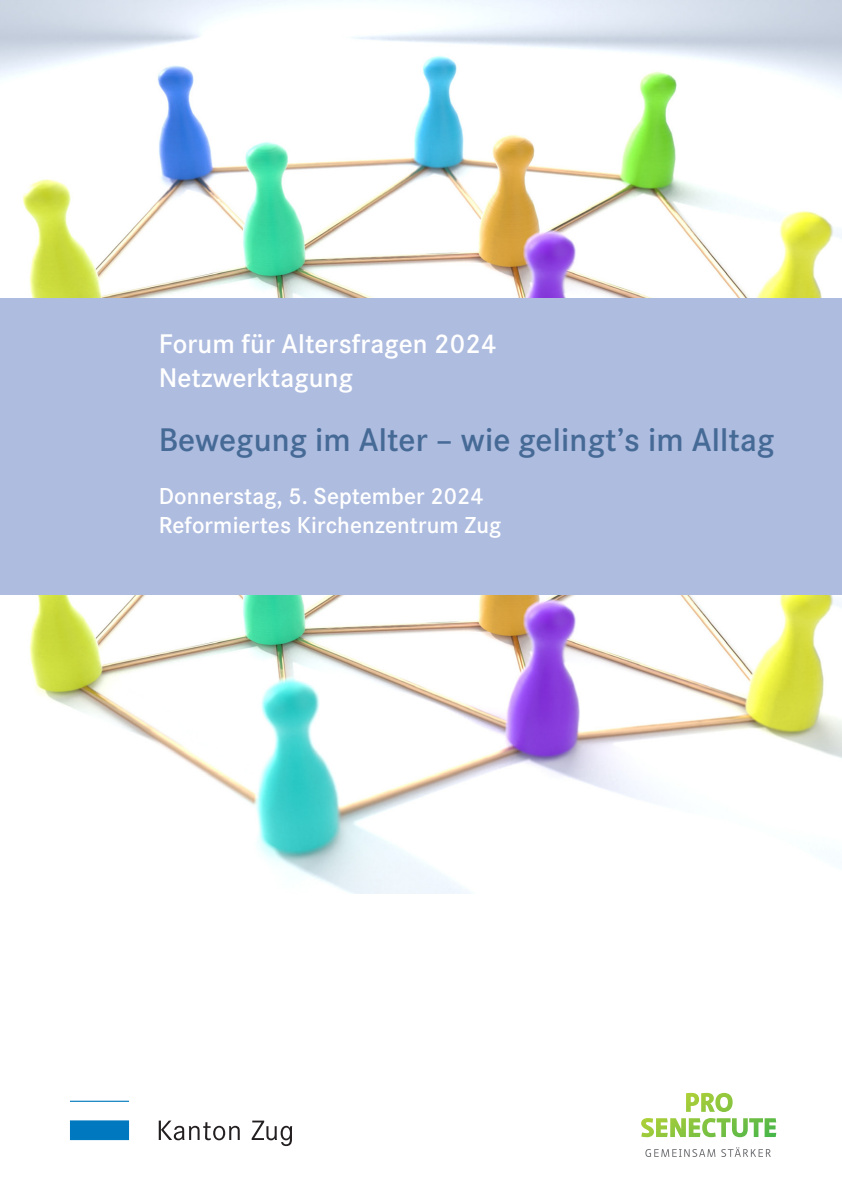
<style>
.page{position:relative;width:842px;height:1191px;background:#fff}
.page>*{position:absolute;margin:0;border:0;box-sizing:border-box;transform-origin:0 0}
.A_Titel_1_Demi{font:600 34px "Corporate S";letter-spacing:.005em;color:#466a96}
.A_Titel_1_Demi-2{font:600 28px "Corporate S";letter-spacing:.005em;color:#fff}
.A_Titel_1_Demi-3{font:600 24px "Corporate S";letter-spacing:.005em;color:#fff}
</style>
<div class="page">
<svg style="left:159px;top:1120px;width:133px;height:26px"></svg>
<svg style="left:70px;top:1100px;width:59px;height:40px"></svg>
<div style="left:0;top:298px;width:842px;height:297px;background:#aebcdf"></div>
<img style="left:29px;top:595px;width:813px;height:298px">
<img style="left:0;top:0;width:842px;height:298px">
<svg style="left:645px;top:1149px;width:70px;height:8px"></svg>
<svg style="left:721px;top:1147px;width:50px;height:10px"></svg>
<svg style="left:641px;top:1092px;width:135px;height:45px"></svg>
<p class="A_Titel_1_Demi-2" style="left:159px;top:325px;width:339px">Forum für Altersfragen 2024</p>
<p class="A_Titel_1_Demi-2" style="left:159px;top:359px;width:196px">Netzwerktagung</p>
<p class="A_Titel_1_Demi" style="left:159px;top:417px;width:617px">Bewegung im Alter – wie gelingt’s im Alltag</p>
<p class="A_Titel_1_Demi-3" style="left:159px;top:480px;width:327px">Donnerstag, 5. September 2024</p>
<p class="A_Titel_1_Demi-3" style="left:159px;top:508px;width:344px">Reformiertes Kirchenzentrum Zug</p>
</div>
